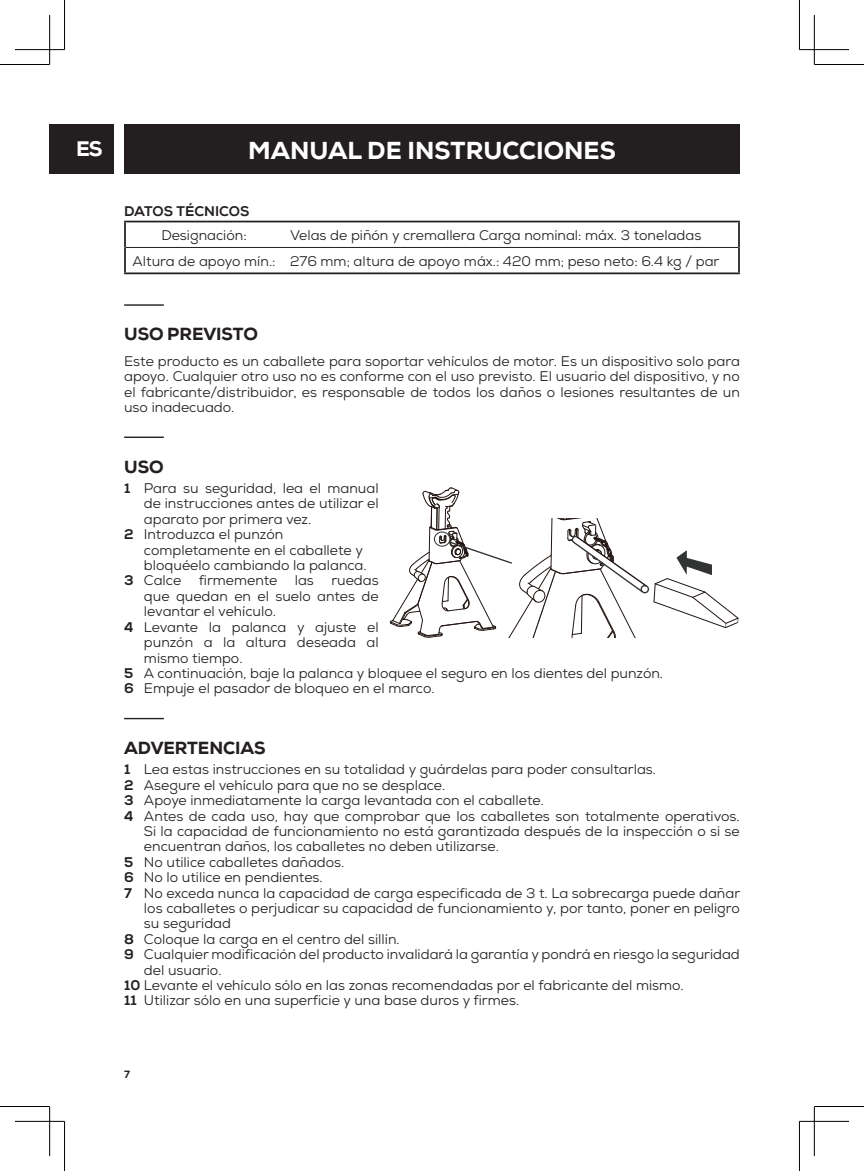
<style>
.page{position:relative;width:864px;height:1171px;background:#fff}
.page>*{position:absolute;margin:0;border:0;box-sizing:border-box;transform-origin:0 0}
.t1{font:800 24.5px "Nexa";color:#fff}
.t2{font:800 21px "Nexa";color:#fff}
.t3{font:800 17.5px "Nexa";letter-spacing:-.005em;color:#231f20}
.t4{font:14px/15.4px "Nexa";color:#231f20;text-align:justify}
.t5{font:800 14px "Nexa";color:#231f20}
.t6{font:800 10.5px "Nexa";color:#231f20}
.s1{font-weight:800}
</style>
<div class="page">
<div style="left:50px;top:124px;width:64px;height:50px;background:#231f20"></div>
<div style="left:124px;top:124px;width:615px;height:50px;background:#231f20"></div>
<svg style="left:124px;top:304px;width:40px;height:2px"></svg>
<svg style="left:124px;top:436px;width:40px;height:2px"></svg>
<svg style="left:124px;top:718px;width:40px;height:1px"></svg>
<svg style="left:390px;top:487px;width:348px;height:150px"></svg>
<hr style="left:124px;top:221px;width:159px;height:1px;background:#231f20">
<hr style="left:124px;top:222px;width:2px;height:25px;background:#231f20">
<hr style="left:283px;top:221px;width:456px;height:1px;background:#231f20">
<hr style="left:737px;top:222px;width:2px;height:25px;background:#231f20">
<hr style="left:124px;top:247px;width:2px;height:25px;background:#231f20">
<hr style="left:737px;top:247px;width:2px;height:25px;background:#231f20">
<hr style="left:124px;top:272px;width:159px;height:2px;background:#231f20">
<hr style="left:283px;top:272px;width:456px;height:2px;background:#231f20">
<hr style="left:126px;top:247px;width:157px;height:1px;background:#231f20">
<hr style="left:283px;top:247px;width:454px;height:1px;background:#231f20">
<hr style="left:0;top:64px;width:50px;height:1px;background:#000">
<hr style="left:814px;top:64px;width:49px;height:1px;background:#000">
<hr style="left:0;top:1106px;width:50px;height:1px;background:#000">
<hr style="left:814px;top:1106px;width:49px;height:1px;background:#000">
<hr style="left:64px;top:0;width:1px;height:50px;background:#000">
<hr style="left:64px;top:1121px;width:1px;height:50px;background:#000">
<hr style="left:798px;top:0;width:1px;height:50px;background:#000">
<hr style="left:798px;top:1121px;width:1px;height:50px;background:#000">
<hr style="left:15px;top:49px;width:49px;height:1px;background:#000">
<hr style="left:799px;top:49px;width:49px;height:1px;background:#000">
<hr style="left:15px;top:1121px;width:49px;height:1px;background:#000">
<hr style="left:799px;top:1121px;width:49px;height:1px;background:#000">
<hr style="left:49px;top:15px;width:1px;height:49px;background:#000">
<hr style="left:49px;top:1106px;width:1px;height:50px;background:#000">
<hr style="left:813px;top:15px;width:1px;height:49px;background:#000">
<hr style="left:813px;top:1106px;width:1px;height:50px;background:#000">
<h2 class="t2" style="left:76px;top:135px;width:28px">ES</h2>
<h1 class="t1" style="left:248px;top:134px;width:369px">MANUAL DE INSTRUCCIONES</h1>
<p class="t5" style="left:124px;top:202px;width:127px">DATOS TÉCNICOS</p>
<p class="t4" style="left:161px;top:228px;width:87px">Designación:</p>
<p class="t4" style="left:132px;top:223px;width:588px;line-height:25.9px;text-indent:157px">Velas de piñón y cremallera Carga nominal: máx. 3 toneladas<br>Altura de apoyo mín.: 276 mm; altura de apoyo máx.: 420 mm; peso neto: 6.4 kg / par</p>
<p class="t3" style="left:124px;top:323px;width:135px">USO PREVISTO</p>
<p class="t4" style="left:124px;top:353px;width:617px">Este producto es un caballete para soportar vehículos de motor. Es un dispositivo solo para apoyo. Cualquier otro uso no es conforme con el uso previsto. El usuario del dispositivo, y no el fabricante/distribuidor, es responsable de todos los daños o lesiones resultantes de un uso inadecuado.</p>
<p class="t3" style="left:124px;top:455px;width:41px">USO</p>
<p class="t4" style="left:124px;top:480px;width:256px"><span class="s1">1</span> Para su seguridad, lea el manual</p>
<p class="t4" style="left:144px;top:496px;width:236px">de instrucciones antes de utilizar el</p>
<p class="t4" style="left:144px;top:511px;width:169px">aparato por primera vez.</p>
<p class="t4" style="left:124px;top:527px;width:160px"><span class="s1">2</span> Introduzca el punzón</p>
<p class="t4" style="left:144px;top:542px;width:220px">completamente en el caballete y</p>
<p class="t4" style="left:144px;top:557px;width:224px">bloquéelo cambiando la palanca.</p>
<p class="t4" style="left:124px;top:573px;width:256px"><span class="s1">3</span> Calce firmemente las ruedas</p>
<p class="t4" style="left:144px;top:588px;width:236px">que quedan en el suelo antes de</p>
<p class="t4" style="left:144px;top:604px;width:133px">levantar el vehículo.</p>
<p class="t4" style="left:124px;top:619px;width:256px"><span class="s1">4</span> Levante la palanca y ajuste el</p>
<p class="t4" style="left:144px;top:634px;width:236px">punzón a la altura deseada al</p>
<p class="t4" style="left:144px;top:650px;width:100px">mismo tiempo.</p>
<p class="t4" style="left:124px;top:665px;width:540px"><span class="s1">5</span> A continuación, baje la palanca y bloquee el seguro en los dientes del punzón.</p>
<p class="t4" style="left:124px;top:681px;width:312px"><span class="s1">6</span> Empuje el pasador de bloqueo en el marco.</p>
<p class="t3" style="left:124px;top:737px;width:143px">ADVERTENCIAS</p>
<p class="t4" style="left:124px;top:762px;width:533px"><span class="s1">1</span> Lea estas instrucciones en su totalidad y guárdelas para poder consultarlas.</p>
<p class="t4" style="left:124px;top:777px;width:322px"><span class="s1">2</span> Asegure el vehículo para que no se desplace.</p>
<p class="t4" style="left:124px;top:793px;width:421px"><span class="s1">3</span> Apoye inmediatamente la carga levantada con el caballete.</p>
<p class="t4" style="left:124px;top:808px;width:617px"><span class="s1">4</span> Antes de cada uso, hay que comprobar que los caballetes son totalmente operativos.</p>
<p class="t4" style="left:144px;top:823px;width:597px">Si la capacidad de funcionamiento no está garantizada después de la inspección o si se</p>
<p class="t4" style="left:144px;top:839px;width:356px">encuentran daños, los caballetes no deben utilizarse.</p>
<p class="t4" style="left:124px;top:854px;width:222px"><span class="s1">5</span> No utilice caballetes dañados.</p>
<p class="t4" style="left:124px;top:870px;width:200px"><span class="s1">6</span> No lo utilice en pendientes.</p>
<p class="t4" style="left:124px;top:885px;width:617px"><span class="s1">7</span> No exceda nunca la capacidad de carga especificada de 3 t. La sobrecarga puede dañar</p>
<p class="t4" style="left:144px;top:900px;width:597px">los caballetes o perjudicar su capacidad de funcionamiento y, por tanto, poner en peligro</p>
<p class="t4" style="left:144px;top:916px;width:88px">su seguridad</p>
<p class="t4" style="left:124px;top:931px;width:277px"><span class="s1">8</span> Coloque la carga en el centro del sillín.</p>
<p class="t4" style="left:124px;top:947px;width:617px"><span class="s1">9</span> Cualquier modificación del producto invalidará la garantía y pondrá en riesgo la seguridad</p>
<p class="t4" style="left:144px;top:962px;width:79px">del usuario.</p>
<p class="t4" style="left:124px;top:977px;width:561px"><span class="s1">10</span> Levante el vehículo sólo en las zonas recomendadas por el fabricante del mismo.</p>
<p class="t4" style="left:124px;top:993px;width:396px"><span class="s1">11</span> Utilizar sólo en una superficie y una base duros y firmes.</p>
<p class="t6" style="left:124px;top:1068px;width:7px">7</p>
</div>
